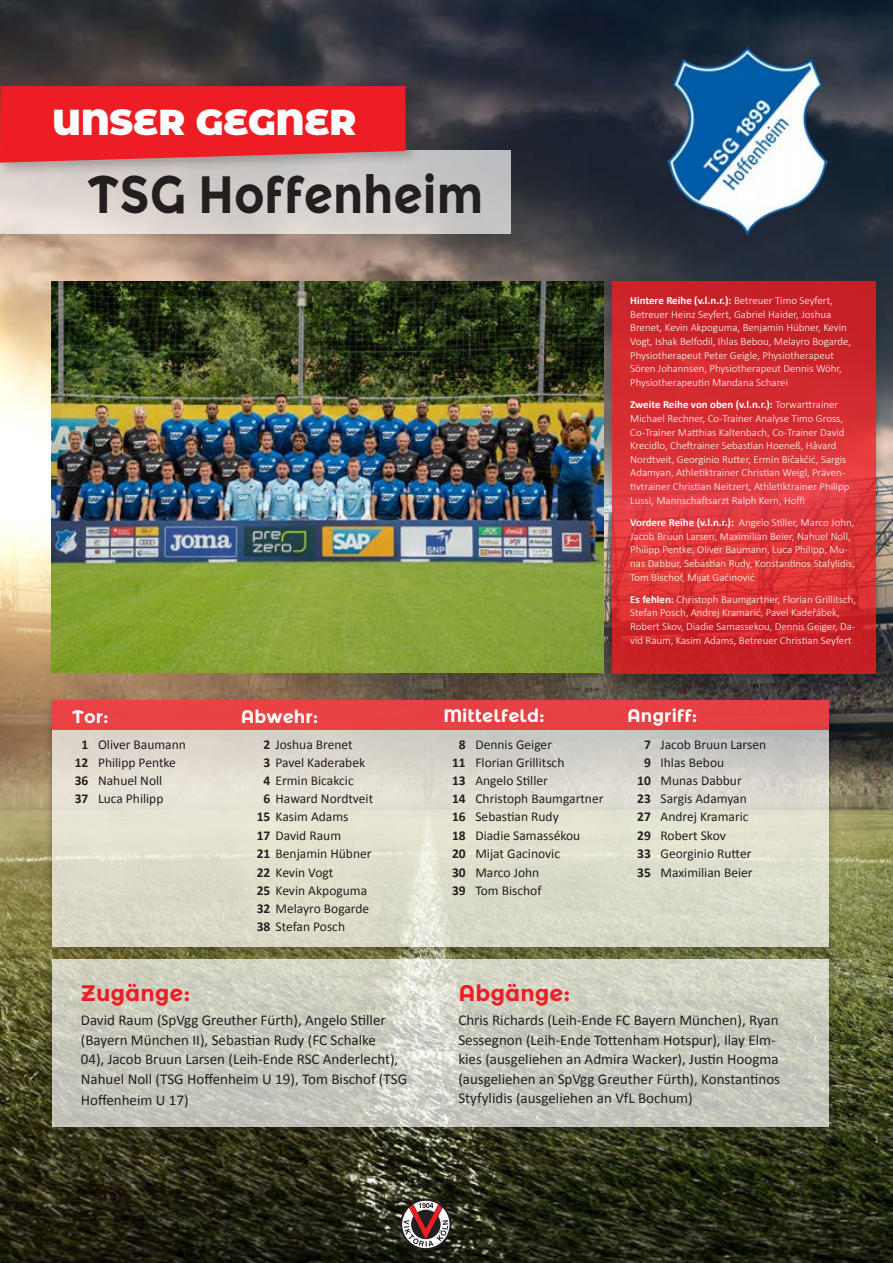
<style>
.page{position:relative;width:893px;height:1263px;background:#fff}
.page>*{position:absolute;margin:0;border:0;box-sizing:border-box;transform-origin:0 0}
.Überschrift_1{font:700 52.5px "Montserrat Alternates";color:#231f20;scale:.9 1}
.t1{font:900 36px "Montserrat Alternates";color:#fff}
.t2{font:700 22.5px "Montserrat Alternates";color:#ee1d23}
.t3{font:700 18px "Montserrat Alternates";color:#fff}
.t4{font:15px/19.5px "Calibri";color:#231f20}
.t5{font:13.5px "Calibri";color:#231f20}
.t6{font:700 13.5px "Calibri";color:#231f20}
.Brotschrift_linksbün{font:300 10.95px/13.6px "Calibri";color:#fff}
.s1{font-weight:700}
</style>
<div class="page">
<img style="left:0;top:0;width:893px;height:1263px">
<div style="left:0;top:150px;width:510px;height:83px;background:linear-gradient(to right,#e6dcd5,#c4c4c5)"></div>
<img style="left:665px;top:43px;width:164px;height:197px">
<div style="left:0;top:80px;width:421px;height:97px;background:#231f20;opacity:.3"></div>
<svg style="left:0;top:86px;width:406px;height:77px"></svg>
<div style="left:43px;top:695px;width:795px;height:265px;background:#231f20;opacity:.5"></div>
<svg style="left:52px;top:730px;width:777px;height:216px;fill:#dedccd"></svg>
<div style="left:52px;top:700px;width:777px;height:30px;background:#e84144"></div>
<div style="left:43px;top:954px;width:795px;height:186px;background:#231f20;opacity:.5"></div>
<svg style="left:52px;top:959px;width:777px;height:168px;fill:#cbccbf"></svg>
<svg style="left:400px;top:1199px;width:51px;height:51px"></svg>
<svg style="left:402px;top:1201px;width:47px;height:47px"></svg>
<img style="left:51px;top:281px;width:552px;height:392px">
<div style="left:603px;top:277px;width:282px;height:410px;background:#231f20;opacity:.35"></div>
<svg style="left:612px;top:281px;width:264px;height:393px"></svg>
<p class="t1" style="left:53px;top:95px;width:305px">UNSER GEGNER</p>
<p class="Überschrift_1" style="left:87px;top:163px;width:441px">TSG Hoffenheim</p>
<p class="Brotschrift_linksbün" style="left:630px;top:294px;width:222px"><span class="s1">Hintere Reihe (v.l.n.r.):</span> Betreuer Timo Seyfert, Betreuer Heinz Seyfert, Gabriel Haider, Joshua Brenet, Kevin Akpoguma, Benjamin Hübner, Kevin Vogt, Ishak Belfodil, Ihlas Bebou, Melayro Bogarde, Physiotherapeut Peter Geigle, Physiotherapeut Sören Johannsen, Physiotherapeut Dennis Wöhr, Physiotherapeutin Mandana Scharei</p>
<p class="Brotschrift_linksbün" style="left:630px;top:398px;width:221px"><span class="s1">Zweite Reihe von oben (v.l.n.r.):</span> Torwarttrainer Michael Rechner, Co-Trainer Analyse Timo Gross, Co-Trainer Matthias Kaltenbach, Co-Trainer David Krecidlo, Cheftrainer Sebastian Hoeneß, Håvard Nordtveit, Georginio Rutter, Ermin Bičakčić, Sargis Adamyan, Athletiktrainer Christian Weigl, Präven&shy;tivtrainer Christian Neitzert, Athletiktrainer Philipp Lussi, Mannschaftsarzt Ralph Kern, Hoffi</p>
<p class="Brotschrift_linksbün" style="left:630px;top:515px;width:226px"><span class="s1">Vordere Reihe (v.l.n.r.):</span> Angelo Stiller, Marco John, Jacob Bruun Larsen, Maximilian Beier, Nahuel Noll, Philipp Pentke, Oliver Baumann, Luca Philipp, Mu&shy;nas Dabbur, Sebastian Rudy, Konstantinos Stafylidis, Tom Bischof, Mijat Gaćinović</p>
<p class="Brotschrift_linksbün" style="left:630px;top:592px;width:228px"><span class="s1">Es fehlen:</span> Christoph Baumgartner, Florian Grillitsch, Stefan Posch, Andrej Kramarić, Pavel Kadeřábek, Robert Skov, Diadie Samassekou, Dennis Geiger, Da&shy;vid Raum, Kasim Adams, Betreuer Christian Seyfert</p>
<p class="t3" style="left:72px;top:706px;width:38px">Tor:</p>
<p class="t3" style="left:241px;top:706px;width:79px">Abwehr:</p>
<p class="t3" style="left:627px;top:705px;width:72px">Angriff:</p>
<p class="t6" style="left:82px;top:735px;width:8px">1</p>
<p class="t5" style="left:98px;top:736px;width:89px">Oliver Baumann</p>
<p class="t5" style="left:264px;top:736px;width:91px"><span class="s1">2</span> Joshua Brenet</p>
<p class="t6" style="left:459px;top:735px;width:8px">8</p>
<p class="t5" style="left:475px;top:736px;width:78px">Dennis Geiger</p>
<p class="t6" style="left:644px;top:735px;width:8px">7</p>
<p class="t5" style="left:660px;top:736px;width:107px">Jacob Bruun Larsen</p>
<p class="t6" style="left:75px;top:753px;width:15px">12</p>
<p class="t5" style="left:98px;top:754px;width:79px">Philipp Pentke</p>
<p class="t5" style="left:264px;top:754px;width:103px"><span class="s1">3</span> Pavel Kaderabek</p>
<p class="t6" style="left:452px;top:753px;width:15px">11</p>
<p class="t5" style="left:475px;top:754px;width:91px">Florian Grillitsch</p>
<p class="t6" style="left:644px;top:753px;width:8px">9</p>
<p class="t5" style="left:660px;top:754px;width:65px">Ihlas Bebou</p>
<p class="t6" style="left:75px;top:771px;width:15px">36</p>
<p class="t5" style="left:98px;top:772px;width:66px">Nahuel Noll</p>
<p class="t5" style="left:264px;top:772px;width:92px"><span class="s1">4</span> Ermin Bicakcic</p>
<p class="t6" style="left:452px;top:771px;width:15px">13</p>
<p class="t5" style="left:475px;top:772px;width:74px">Angelo Stiller</p>
<p class="t6" style="left:637px;top:771px;width:15px">10</p>
<p class="t5" style="left:660px;top:772px;width:83px">Munas Dabbur</p>
<p class="t6" style="left:75px;top:789px;width:15px">37</p>
<p class="t5" style="left:98px;top:790px;width:67px">Luca Philipp</p>
<p class="t5" style="left:264px;top:790px;width:111px"><span class="s1">6</span> Haward Nordtveit</p>
<p class="t6" style="left:452px;top:789px;width:15px">14</p>
<p class="t5" style="left:475px;top:790px;width:129px">Christoph Baumgartner</p>
<p class="t6" style="left:637px;top:789px;width:15px">23</p>
<p class="t5" style="left:660px;top:790px;width:88px">Sargis Adamyan</p>
<p class="t5" style="left:257px;top:808px;width:93px"><span class="s1">15</span> Kasim Adams</p>
<p class="t6" style="left:452px;top:807px;width:15px">16</p>
<p class="t5" style="left:475px;top:808px;width:85px">Sebastian Rudy</p>
<p class="t6" style="left:637px;top:807px;width:15px">27</p>
<p class="t5" style="left:660px;top:808px;width:89px">Andrej Kramaric</p>
<p class="t5" style="left:257px;top:827px;width:86px"><span class="s1">17</span> David Raum</p>
<p class="t6" style="left:452px;top:825px;width:15px">18</p>
<p class="t5" style="left:475px;top:827px;width:106px">Diadie Samassékou</p>
<p class="t6" style="left:637px;top:825px;width:15px">29</p>
<p class="t5" style="left:660px;top:827px;width:67px">Robert Skov</p>
<p class="t5" style="left:257px;top:845px;width:116px"><span class="s1">21</span> Benjamin Hübner</p>
<p class="t6" style="left:452px;top:844px;width:15px">20</p>
<p class="t5" style="left:475px;top:845px;width:86px">Mijat Gacinovic</p>
<p class="t6" style="left:637px;top:844px;width:15px">33</p>
<p class="t5" style="left:660px;top:845px;width:92px">Georginio Rutter</p>
<p class="t5" style="left:257px;top:864px;width:78px"><span class="s1">22</span> Kevin Vogt</p>
<p class="t6" style="left:452px;top:862px;width:15px">30</p>
<p class="t5" style="left:475px;top:864px;width:65px">Marco John</p>
<p class="t6" style="left:637px;top:862px;width:15px">35</p>
<p class="t5" style="left:660px;top:864px;width:94px">Maximilian Beier</p>
<p class="t5" style="left:257px;top:882px;width:112px"><span class="s1">25</span> Kevin Akpoguma</p>
<p class="t6" style="left:452px;top:881px;width:15px">39</p>
<p class="t5" style="left:475px;top:882px;width:68px">Tom Bischof</p>
<p class="t5" style="left:257px;top:900px;width:114px"><span class="s1">32</span> Melayro Bogarde</p>
<p class="t5" style="left:257px;top:918px;width:90px"><span class="s1">38</span> Stefan Posch</p>
<p class="t3" style="left:443px;top:705px;width:103px">Mittelfeld:</p>
<p class="t2" style="left:81px;top:980px;width:111px">Zugänge:</p>
<p class="t4" style="left:81px;top:1010px;width:328px">David Raum (SpVgg Greuther Fürth), Angelo Stiller (Bayern München II), Sebastian Rudy (FC Schalke<br>04), Jacob Bruun Larsen (Leih-Ende RSC Anderlecht), Nahuel Noll (TSG Hoffenheim U 19), Tom Bischof (TSG</p>
<p class="t4" style="left:81px;top:1089px;width:109px">Hoffenheim U 17)</p>
<p class="t2" style="left:458px;top:980px;width:114px">Abgänge:</p>
<p class="t4" style="left:458px;top:1010px;width:323px">Chris Richards (Leih-Ende FC Bayern München), Ryan Sessegnon (Leih-Ende Tottenham Hotspur), Ilay Elm&shy;kies (ausgeliehen an Admira Wacker), Justin Hoogma (ausgeliehen an SpVgg Greuther Fürth), Konstantinos Styfylidis (ausgeliehen an VfL Bochum)</p>
</div>
